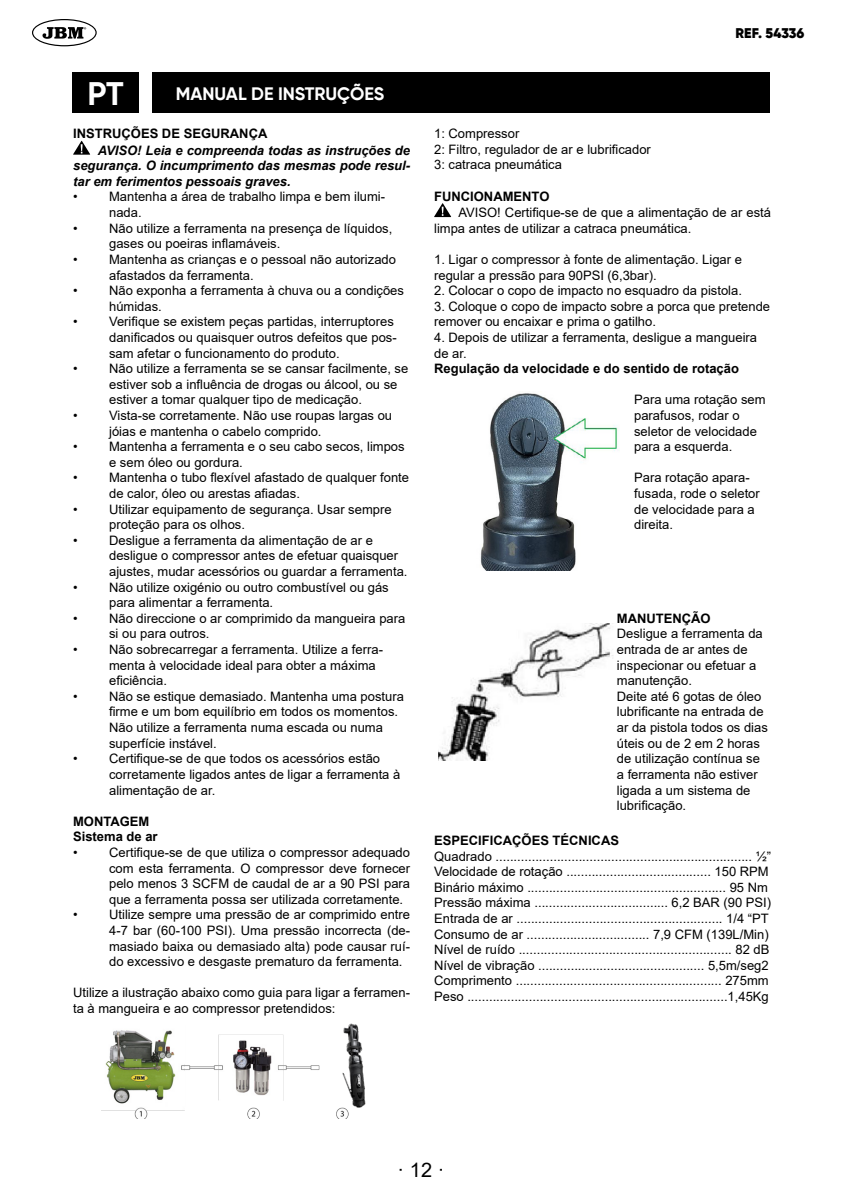
<style>
.page{position:relative;width:842px;height:1191px;background:#fff}
.page>*{position:absolute;margin:0;border:0;box-sizing:border-box;transform-origin:0 0}
.t1{font:700 32.6px "Gilroy";color:#fff}
.t2{font:20px "Arial";color:#000}
.t3{font:700 18px "Gilroy";color:#fff}
.t4{font:900 14px "Gilroy";color:#000}
.t5{font:13px/15.6px "Arial";color:#000}
.t6{font:700 13px/15.6px "Arial";color:#000}
.t7{font:italic 700 13px/15.6px "Arial";color:#000;text-align:justify}
</style>
<div class="page">
<svg style="left:32px;top:19px;width:65px;height:27px"></svg>
<div style="left:72px;top:72px;width:67px;height:41px;background:#000"></div>
<div style="left:153px;top:72px;width:617px;height:41px;background:#000"></div>
<svg style="left:73px;top:141px;width:17px;height:14px"></svg>
<img style="left:101px;top:1030px;width:248px;height:89px">
<svg style="left:434px;top:203px;width:17px;height:14px"></svg>
<img style="left:480px;top:393px;width:138px;height:178px">
<img style="left:438px;top:623px;width:176px;height:137px">
<div style="left:320px;top:1018px;width:99px;height:87px;background:#fff"></div>
<img style="left:329px;top:1023px;width:37px;height:90px">
<h1 class="t1" style="left:87px;top:73px;width:38px">PT</h1>
<h3 class="t3" style="left:176px;top:83px;width:210px">MANUAL DE INSTRUÇÕES</h3>
<p class="t6" style="left:73px;top:126px;width:196px">INSTRUÇÕES DE SEGURANÇA</p>
<p class="t7" style="left:73px;top:143px;width:339px;text-indent:25px">AVISO! Leia e compreenda todas as instruções de segurança. O incumprimento das mesmas pode resul&shy;tar em ferimentos pessoais graves.</p>
<p class="t5" style="left:73px;top:189px;width:6px">•</p>
<p class="t5" style="left:109px;top:189px;width:278px">Mantenha a área de trabalho limpa e bem ilumi&shy;nada.</p>
<p class="t5" style="left:73px;top:220px;width:6px">•</p>
<p class="t5" style="left:109px;top:220px;width:285px">Não utilize a ferramenta na presença de líquidos, gases ou poeiras inflamáveis.</p>
<p class="t5" style="left:73px;top:251px;width:6px">•</p>
<p class="t5" style="left:109px;top:251px;width:288px">Mantenha as crianças e o pessoal não autorizado afastados da ferramenta.</p>
<p class="t5" style="left:73px;top:283px;width:6px">•</p>
<p class="t5" style="left:109px;top:283px;width:296px">Não exponha a ferramenta à chuva ou a condições húmidas.</p>
<p class="t5" style="left:73px;top:314px;width:6px">•</p>
<p class="t5" style="left:109px;top:314px;width:289px">Verifique se existem peças partidas, interruptores danificados ou quaisquer outros defeitos que pos&shy;sam afetar o funcionamento do produto.</p>
<p class="t5" style="left:73px;top:361px;width:6px">•</p>
<p class="t5" style="left:109px;top:361px;width:301px">Não utilize a ferramenta se se cansar facilmente, se estiver sob a influência de drogas ou álcool, ou se estiver a tomar qualquer tipo de medicação.</p>
<p class="t5" style="left:73px;top:407px;width:6px">•</p>
<p class="t5" style="left:109px;top:407px;width:284px">Vista-se corretamente. Não use roupas largas ou jóias e mantenha o cabelo comprido.</p>
<p class="t5" style="left:73px;top:439px;width:6px">•</p>
<p class="t5" style="left:109px;top:439px;width:297px">Mantenha a ferramenta e o seu cabo secos, limpos e sem óleo ou gordura.</p>
<p class="t5" style="left:73px;top:470px;width:6px">•</p>
<p class="t5" style="left:109px;top:470px;width:301px">Mantenha o tubo flexível afastado de qualquer fonte de calor, óleo ou arestas afiadas.</p>
<p class="t5" style="left:73px;top:501px;width:6px">•</p>
<p class="t5" style="left:109px;top:501px;width:284px">Utilizar equipamento de segurança. Usar sempre proteção para os olhos.</p>
<p class="t5" style="left:73px;top:532px;width:6px">•</p>
<p class="t5" style="left:109px;top:532px;width:300px">Desligue a ferramenta da alimentação de ar e desligue o compressor antes de efetuar quaisquer ajustes, mudar acessórios ou guardar a ferramenta.</p>
<p class="t5" style="left:73px;top:579px;width:6px">•</p>
<p class="t5" style="left:109px;top:579px;width:281px">Não utilize oxigénio ou outro combustível ou gás para alimentar a ferramenta.</p>
<p class="t5" style="left:73px;top:610px;width:6px">•</p>
<p class="t5" style="left:109px;top:610px;width:298px">Não direccione o ar comprimido da mangueira para si ou para outros.</p>
<p class="t5" style="left:73px;top:641px;width:6px">•</p>
<p class="t5" style="left:109px;top:641px;width:275px">Não sobrecarregar a ferramenta. Utilize a ferra&shy;menta à velocidade ideal para obter a máxima eficiência.</p>
<p class="t5" style="left:73px;top:688px;width:6px">•</p>
<p class="t5" style="left:109px;top:688px;width:296px">Não se estique demasiado. Mantenha uma postura firme e um bom equilíbrio em todos os momentos.<br>Não utilize a ferramenta numa escada ou numa superfície instável.</p>
<p class="t5" style="left:73px;top:751px;width:6px">•</p>
<p class="t5" style="left:109px;top:751px;width:293px">Certifique-se de que todos os acessórios estão corretamente ligados antes de ligar a ferramenta à alimentação de ar.</p>
<p class="t6" style="left:73px;top:813px;width:86px">MONTAGEM<br>Sistema de ar</p>
<p class="t5" style="left:73px;top:844px;width:6px">•</p>
<p class="t5" style="left:109px;top:844px;width:302px;text-align:justify">Certifique-se de que utiliza o compressor adequado com esta ferramenta. O compressor deve fornecer pelo menos 3 SCFM de caudal de ar a 90 PSI para que a ferramenta possa ser utilizada corretamente.</p>
<p class="t5" style="left:73px;top:907px;width:6px">•</p>
<p class="t5" style="left:109px;top:907px;width:302px;text-align:justify">Utilize sempre uma pressão de ar comprimido entre 4-7 bar (60-100 PSI). Uma pressão incorrecta (de&shy;masiado baixa ou demasiado alta) pode causar ruí&shy;do excessivo e desgaste prematuro da ferramenta.</p>
<p class="t5" style="left:73px;top:985px;width:338px">Utilize a ilustração abaixo como guia para ligar a ferramen&shy;ta à mangueira e ao compressor pretendidos:</p>
<p class="t4" style="left:735px;top:25px;width:70px">REF. 54336</p>
<p class="t5" style="left:434px;top:126px;width:218px">1: Compressor<br>2: Filtro, regulador de ar e lubrificador<br>3: catraca pneumática</p>
<p class="t6" style="left:434px;top:188px;width:117px">FUNCIONAMENTO</p>
<p class="t5" style="left:434px;top:205px;width:338px;text-indent:24px">AVISO! Certifique-se de que a alimentação de ar está limpa antes de utilizar a catraca pneumática.</p>
<p class="t5" style="left:434px;top:251px;width:309px">1. Ligar o compressor à fonte de alimentação. Ligar e regular a pressão para 90PSI (6,3bar).</p>
<p class="t5" style="left:434px;top:283px;width:309px">2. Colocar o copo de impacto no esquadro da pistola.</p>
<p class="t5" style="left:434px;top:298px;width:338px">3. Coloque o copo de impacto sobre a porca que pretende remover ou encaixar e prima o gatilho.</p>
<p class="t5" style="left:434px;top:329px;width:324px">4. Depois de utilizar a ferramenta, desligue a mangueira de ar.</p>
<p class="t6" style="left:434px;top:361px;width:306px">Regulação da velocidade e do sentido de rotação</p>
<p class="t5" style="left:634px;top:392px;width:133px">Para uma rotação sem parafusos, rodar o seletor de velocidade para a esquerda.</p>
<p class="t5" style="left:634px;top:470px;width:127px">Para rotação apara&shy;fusada, rode o seletor de velocidade para a direita.</p>
<p class="t6" style="left:617px;top:610px;width:95px">MANUTENÇÃO</p>
<p class="t5" style="left:617px;top:626px;width:153px">Desligue a ferramenta da entrada de ar antes de inspecionar ou efetuar a manutenção.<br>Deite até 6 gotas de óleo lubrificante na entrada de ar da pistola todos os dias úteis ou de 2 em 2 horas de utilização contínua se a ferramenta não estiver ligada a um sistema de lubrificação.</p>
<p class="t6" style="left:434px;top:832px;width:186px">ESPECIFICAÇÕES TÉCNICAS</p>
<p class="t5" style="left:434px;top:848px;width:338px">Quadrado ....................................................................... ½” Velocidade de rotação ........................................ 150 RPM Binário máximo ....................................................... 95 Nm Pressão máxima ..................................... 6,2 BAR (90 PSI)<br>Entrada de ar ......................................................... 1/4 “PT Consumo de ar .................................. 7,9 CFM (139L/Min)<br>Nível de ruído ........................................................... 82 dB Nível de vibração .............................................. 5,5m/seg2<br>Comprimento ......................................................... 275mm Peso ........................................................................1,45Kg</p>
<h2 class="t2" style="left:398px;top:1156px;width:48px">· 12 ·</h2>
</div>
